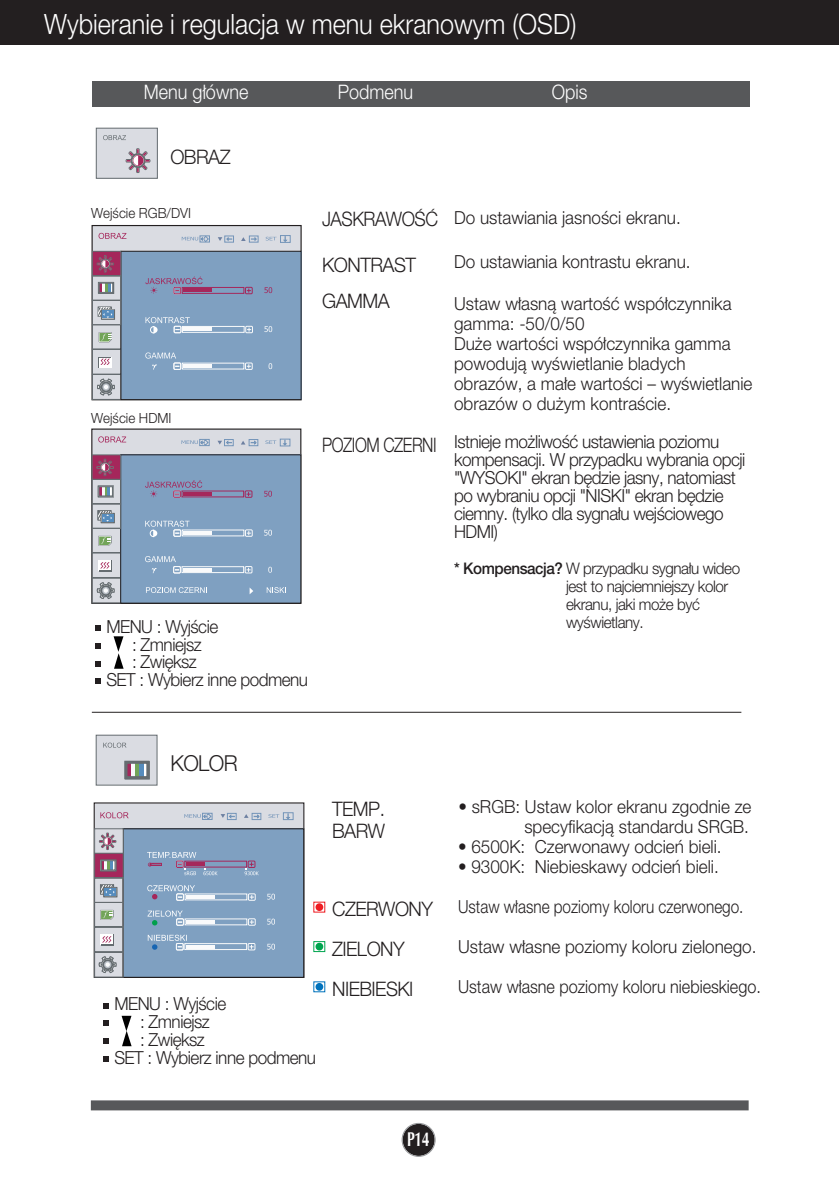
<style>
.page{position:relative;width:839px;height:1189px;background:#fff}
.page>*{position:absolute;margin:0;border:0;box-sizing:border-box;transform-origin:0 0}
.t1{font:300 28px "Helvetica Neue CE";color:#fff;scale:.9 1}
.t2{font:300 22px "Helvetica Neue CE";letter-spacing:-.03em;color:#231f20;scale:.95 1}
.t3{font:300 20px/40px "Helvetica Neue CE";letter-spacing:-.025em;color:#231f20;scale:.95 1}
.t4{font:300 20px "Helvetica Neue CE";color:#fff;scale:.9 1}
.t5{font:300 20px "Helvetica Neue CE";letter-spacing:-.025em;color:#231f20;scale:.8 1}
.t6{font:300 20px "Helvetica Neue CE";letter-spacing:-.025em;color:#231f20;scale:.9 1}
.t7{font:700 20px "Optima";color:#fff;scale:.7 1}
.t8{font:300 18px/20px "Helvetica Neue CE";color:#231f20;text-align:right;scale:.95 1}
.t9{font:300 18px/18px "Helvetica Neue CE";letter-spacing:-.03em;color:#231f20;scale:.95 1}
.t10{font:300 18px "Helvetica Neue CE";color:#231f20;scale:.9 1}
.t11{font:300 18px "Helvetica Neue CE";color:#231f20;scale:.85 1}
.t12{font:300 16px/18px "Helvetica Neue CE";letter-spacing:-.03em;color:#231f20;scale:.95 1}
.t13{font:300 14px "Helvetica Neue CE";color:#231f20;scale:.95 1}
.s1{font-weight:500}
</style>
<div class="page">
<div style="left:402px;top:1124px;width:32px;height:32px;background:#231f20;border-radius:50%"></div>
<div style="left:401px;top:1123px;width:34px;height:34px;border:1px solid #939598;border-radius:50%"></div>
<div style="left:0;top:0;width:839px;height:45px;background:#231f20"></div>
<div style="left:91px;top:1100px;width:657px;height:10px;background:#57585a"></div>
<div style="left:92px;top:81px;width:658px;height:26px;background:#57585a"></div>
<div style="left:92px;top:225px;width:209px;height:174px;background:#dadce2"></div>
<div style="left:91px;top:225px;width:211px;height:175px;border:1px solid #231f20"></div>
<svg style="left:266px;top:237px;width:10px;height:3px"></svg>
<div style="left:224px;top:236px;width:10px;height:6px;border:1px solid #7495b9"></div>
<div style="left:249px;top:236px;width:9px;height:6px;border:1px solid #7495b9"></div>
<svg style="left:283px;top:237px;width:4px;height:4px"></svg>
<div style="left:200px;top:236px;width:10px;height:6px;border:1px solid #7495b9"></div>
<svg style="left:182px;top:236px;width:27px;height:6px"></svg>
<div style="left:280px;top:235px;width:10px;height:8px;border:1px solid #7495b9"></div>
<div style="left:121px;top:251px;width:180px;height:148px;background:#7fa0c1"></div>
<div style="left:121px;top:251px;width:180px;height:149px;border:1px solid #231f20"></div>
<svg style="left:264px;top:287px;width:8px;height:6px"></svg>
<svg style="left:264px;top:326px;width:8px;height:6px"></svg>
<svg style="left:268px;top:363px;width:4px;height:6px"></svg>
<svg style="left:92px;top:251px;width:29px;height:149px"></svg>
<svg style="left:218px;top:237px;width:14px;height:4px"></svg>
<svg style="left:241px;top:237px;width:16px;height:4px"></svg>
<svg style="left:99px;top:233px;width:27px;height:6px"></svg>
<svg style="left:145px;top:277px;width:108px;height:17px"></svg>
<svg style="left:145px;top:317px;width:108px;height:16px"></svg>
<svg style="left:145px;top:352px;width:108px;height:18px"></svg>
<div style="left:92px;top:429px;width:208px;height:174px;background:#dadce2"></div>
<div style="left:91px;top:428px;width:210px;height:176px;border:1px solid #231f20"></div>
<svg style="left:265px;top:440px;width:11px;height:4px"></svg>
<div style="left:224px;top:439px;width:9px;height:7px;border:1px solid #7495b9"></div>
<div style="left:249px;top:439px;width:9px;height:7px;border:1px solid #7495b9"></div>
<svg style="left:251px;top:440px;width:6px;height:5px"></svg>
<svg style="left:181px;top:439px;width:28px;height:7px"></svg>
<div style="left:280px;top:439px;width:10px;height:7px;border:1px solid #7495b9"></div>
<div style="left:121px;top:455px;width:180px;height:148px;background:#7fa0c1"></div>
<div style="left:120px;top:454px;width:181px;height:149px;border:1px solid #231f20"></div>
<svg style="left:264px;top:491px;width:8px;height:6px"></svg>
<svg style="left:264px;top:530px;width:8px;height:5px"></svg>
<svg style="left:268px;top:567px;width:4px;height:6px"></svg>
<svg style="left:92px;top:454px;width:29px;height:149px"></svg>
<svg style="left:217px;top:440px;width:15px;height:5px"></svg>
<svg style="left:98px;top:436px;width:28px;height:6px"></svg>
<svg style="left:145px;top:480px;width:107px;height:18px"></svg>
<svg style="left:145px;top:520px;width:108px;height:17px"></svg>
<svg style="left:145px;top:556px;width:107px;height:17px"></svg>
<svg style="left:250px;top:588px;width:3px;height:6px"></svg>
<svg style="left:146px;top:587px;width:61px;height:6px"></svg>
<svg style="left:267px;top:587px;width:19px;height:6px"></svg>
<hr style="left:92px;top:712px;width:649px;height:1px;background:#231f20">
<div style="left:315px;top:903px;width:8px;height:8px;background:#ee1d23;border-radius:50%"></div>
<div style="left:313px;top:941px;width:12px;height:11px;border:1px solid #00a54f"></div>
<div style="left:315px;top:942px;width:8px;height:8px;background:#00a54f;border-radius:50%"></div>
<div style="left:315px;top:983px;width:8px;height:7px;background:#0072bc;border-radius:50%"></div>
<div style="left:94px;top:803px;width:210px;height:174px;background:#dadce2"></div>
<div style="left:123px;top:829px;width:181px;height:148px;background:#7fa0c1"></div>
<div style="left:122px;top:828px;width:182px;height:150px;border:1px solid #231f20"></div>
<div style="left:94px;top:828px;width:29px;height:25px;border:1px solid #656c70"></div>
<svg style="left:268px;top:814px;width:11px;height:4px"></svg>
<div style="left:252px;top:813px;width:9px;height:7px;border:1px solid #7495b9"></div>
<svg style="left:254px;top:814px;width:6px;height:5px"></svg>
<div style="left:283px;top:812px;width:10px;height:8px;border:1px solid #7495b9"></div>
<div style="left:227px;top:813px;width:9px;height:7px;border:1px solid #7495b9"></div>
<svg style="left:184px;top:813px;width:28px;height:6px"></svg>
<svg style="left:267px;top:893px;width:8px;height:6px"></svg>
<svg style="left:267px;top:918px;width:8px;height:6px"></svg>
<svg style="left:267px;top:943px;width:8px;height:6px"></svg>
<svg style="left:94px;top:833px;width:30px;height:144px"></svg>
<svg style="left:221px;top:814px;width:14px;height:5px"></svg>
<svg style="left:244px;top:814px;width:4px;height:4px"></svg>
<svg style="left:100px;top:812px;width:29px;height:6px"></svg>
<svg style="left:147px;top:852px;width:112px;height:23px"></svg>
<svg style="left:147px;top:885px;width:109px;height:16px"></svg>
<svg style="left:147px;top:910px;width:109px;height:15px"></svg>
<svg style="left:148px;top:934px;width:107px;height:16px"></svg>
<div style="left:96px;top:128px;width:61px;height:50px;background:#dadce2"></div>
<div style="left:96px;top:128px;width:62px;height:51px;border:1px solid #656c70"></div>
<svg style="left:126px;top:148px;width:24px;height:25px"></svg>
<svg style="left:103px;top:135px;width:23px;height:5px"></svg>
<div style="left:96px;top:735px;width:61px;height:50px;background:#dadce2"></div>
<div style="left:96px;top:734px;width:61px;height:51px;border:1px solid #656c70"></div>
<div style="left:125px;top:761px;width:25px;height:18px;border:2px solid #656c70"></div>
<div style="left:125px;top:761px;width:23px;height:17px;background:#fff"></div>
<div style="left:124px;top:760px;width:25px;height:19px;border:2px solid #656c70"></div>
<hr style="left:127px;top:763px;width:4px;height:14px;background:#a5275b">
<hr style="left:131px;top:763px;width:4px;height:14px;background:#f9fafb">
<div style="left:135px;top:763px;width:5px;height:14px;background:#72a458"></div>
<div style="left:139px;top:763px;width:5px;height:14px;background:#568cbd"></div>
<div style="left:126px;top:762px;width:22px;height:16px;border:2px solid #656c70"></div>
<svg style="left:103px;top:742px;width:23px;height:5px"></svg>
<svg style="left:95px;top:678px;width:5px;height:6px"></svg>
<svg style="left:95px;top:661px;width:5px;height:5px"></svg>
<svg style="left:95px;top:643px;width:5px;height:6px"></svg>
<svg style="left:95px;top:625px;width:5px;height:6px"></svg>
<svg style="left:114px;top:636px;width:10px;height:33px"></svg>
<svg style="left:103px;top:1056px;width:5px;height:5px"></svg>
<svg style="left:103px;top:1038px;width:5px;height:6px"></svg>
<svg style="left:103px;top:1020px;width:5px;height:6px"></svg>
<svg style="left:103px;top:1003px;width:5px;height:5px"></svg>
<svg style="left:122px;top:1015px;width:10px;height:31px"></svg>
<h1 class="t1" style="left:44px;top:14px;width:593px">Wybieranie i regulacja w menu ekranowym (OSD)</h1>
<p class="t4" style="left:144px;top:85px;width:117px">Menu g∏ówne</p>
<p class="t4" style="left:338px;top:85px;width:85px">Podmenu</p>
<p class="t4" style="left:551px;top:85px;width:41px">Opis</p>
<p class="t3" style="left:170px;top:139px;width:65px">OBRAZ</p>
<p class="t13" style="left:91px;top:208px;width:106px">WejÊcie RGB/DVI</p>
<p class="t13" style="left:91px;top:413px;width:86px">WejÊcie HDMI</p>
<p class="t6" style="left:322px;top:212px;width:130px">JASKRAWOÂå</p>
<p class="t3" style="left:322px;top:249px;width:100px;line-height:36px">KONTRAST<br>GAMMA</p>
<p class="t5" style="left:322px;top:438px;width:145px">POZIOM CZERNI</p>
<p class="t9" style="left:106px;top:619px;width:119px">MENU : WyjÊcie</p>
<p class="t9" style="left:132px;top:637px;width:75px">: Zmniejsz</p>
<p class="t8" style="left:132px;top:653px;width:70px">: Zwi´ksz</p>
<p class="t9" style="left:106px;top:672px;width:214px">SET : Wybierz inne podmenu</p>
<p class="t8" style="left:454px;top:209px;width:240px">Do ustawiania jasnoÊci ekranu.</p>
<p class="t8" style="left:454px;top:253px;width:250px">Do ustawiania kontrastu ekranu.</p>
<p class="t8" style="left:454px;top:295px;width:316px;text-align:left">Ustaw w∏asnà wartoÊç wspó∏czynnika gamma: -50/0/50<br>Du˝e wartoÊci wspó∏czynnika gamma powodujà wyÊwietlanie bladych obrazów, a ma∏e wartoÊci – wyÊwietlanie obrazów o du˝ym kontraÊcie.</p>
<p class="t9" style="left:454px;top:434px;width:308px">Istnieje mo˝liwoÊç ustawienia poziomu kompensacji. W przypadku wybrania opcji "WYSOKI" ekran b´dzie jasny, natomiast po wybraniu opcji "NISKI" ekran b´dzie ciemny. (tylko dla sygna∏u wejÊciowego HDMI)</p>
<p class="t12" style="left:566px;top:560px;width:185px;text-indent:-112px"><span class="s1">* Kompensacja?</span> W przypadku sygna∏u wideo jest to najciemniejszy kolor ekranu, jaki mo˝e byç wyÊwietlany.</p>
<p class="t2" style="left:170px;top:755px;width:72px">KOLOR</p>
<p class="t3" style="left:332px;top:799px;width:57px;line-height:22px">TEMP.<br>BARW</p>
<p class="t9" style="left:114px;top:996px;width:119px">MENU : WyjÊcie</p>
<p class="t9" style="left:140px;top:1014px;width:75px">: Zmniejsz</p>
<p class="t8" style="left:140px;top:1031px;width:70px">: Zwi´ksz</p>
<p class="t9" style="left:114px;top:1049px;width:214px">SET : Wybierz inne podmenu</p>
<p class="t3" style="left:332px;top:890px;width:108px">CZERWONY<br>ZIELONY<br>NIEBIESKI</p>
<p class="t8" style="left:458px;top:798px;width:310px">• sRGB: Ustaw kolor ekranu zgodnie ze specyfikacjà standardu SRGB.</p>
<p class="t8" style="left:458px;top:838px;width:279px">• 6500K: Czerwonawy odcieƒ bieli.</p>
<p class="t8" style="left:458px;top:858px;width:276px">• 9300K: Niebieskawy odcieƒ bieli.</p>
<p class="t11" style="left:458px;top:900px;width:337px">Ustaw w∏asne poziomy koloru czerwonego.</p>
<p class="t8" style="left:458px;top:938px;width:316px">Ustaw w∏asne poziomy koloru zielonego.</p>
<p class="t10" style="left:458px;top:980px;width:338px">Ustaw w∏asne poziomy koloru niebieskiego.</p>
<p class="t7" style="left:407px;top:1131px;width:34px">P14</p>
</div>
